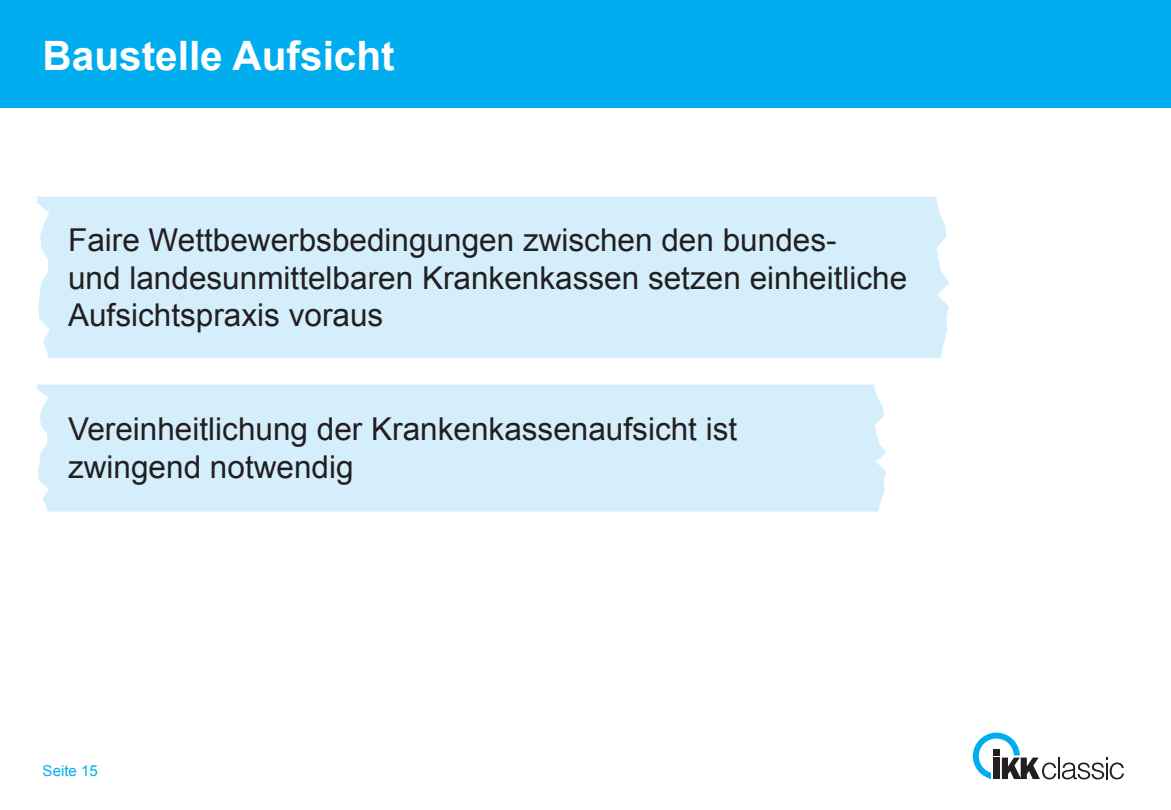
<style>
.page{position:relative;width:1171px;height:810px;background:#fff}
.page>*{position:absolute;margin:0;border:0;box-sizing:border-box;transform-origin:0 0}
.t1{font:700 40.5px "Arial";color:#fff}
.t2{font:31.5px/37.8px "Arial";color:#231f20}
.t3{font:15px "Arial";color:#00aeef}
</style>
<div class="page">
<div style="left:0;top:0;width:1170px;height:107px;background:#00aeef"></div>
<svg style="left:972px;top:733px;width:151px;height:46px"></svg>
<div style="left:36px;top:197px;width:913px;height:161px;background:#d4effb"></div>
<div style="left:36px;top:385px;width:850px;height:127px;background:#d4effb"></div>
<p class="t1" style="left:43px;top:29px;width:353px">Baustelle Aufsicht</p>
<p class="t2" style="left:68px;top:221px;width:840px">Faire Wettbewerbsbedingungen zwischen den bundes-<br>und landesunmittelbaren Krankenkassen setzen einheitliche<br>Aufsichtspraxis voraus</p>
<p class="t2" style="left:68px;top:410px;width:670px">Vereinheitlichung der Krankenkassenaufsicht ist zwingend notwendig</p>
<p class="t3" style="left:43px;top:761px;width:57px">Seite 15</p>
</div>
